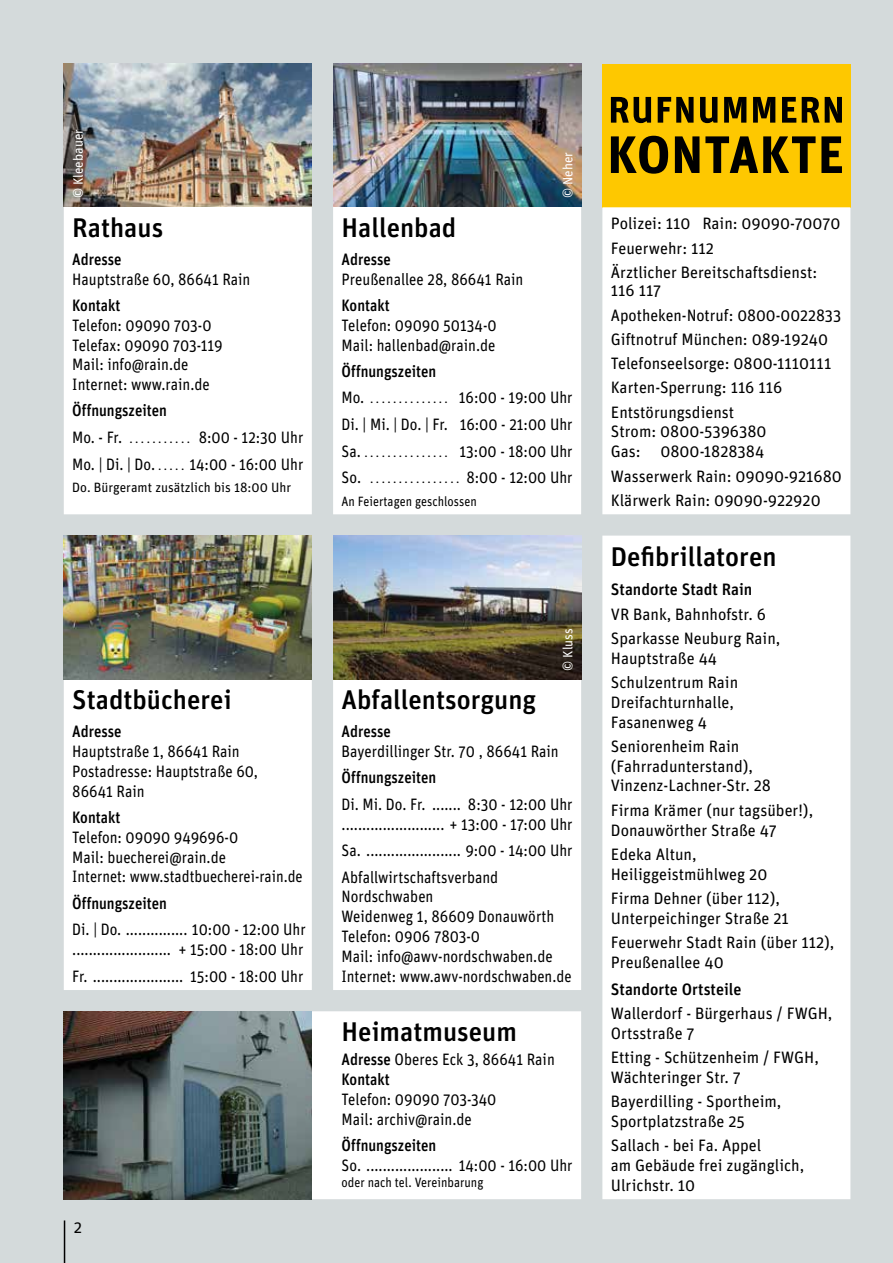
<style>
.page{position:relative;width:893px;height:1263px;background:#d4dadb}
.page>*{position:absolute;margin:0;border:0;box-sizing:border-box;transform-origin:0 0}
.t1{font:500 27px "Unit Pro";color:#000}
.t2{font:16.5px/19.8px "Unit Pro";color:#000;scale:.9 1}
.t3{font:16.5px/19.8px "Unit Pro";color:#000}
.t4{font:500 16.5px "Unit Pro";color:#000;scale:.9 1}
.t5{font:500 16.5px "Unit Pro";color:#000}
.t6{font:13.5px "Unit Pro";color:#000;scale:.9 1}
.t7{font:13.5px "Unit Pro";color:#000}
.t8{font:13.5px "Unit Pro";color:#fff}
.s1{font-size:12px}
.s2{font-weight:500}
</style>
<div class="page">
<div style="left:602px;top:64px;width:248px;height:143px;background:#fec800"></div>
<div style="left:602px;top:207px;width:248px;height:307px;background:#fff"></div>
<div style="left:602px;top:536px;width:248px;height:663px;background:#fff"></div>
<svg style="left:611px;top:136px;width:231px;height:38px"></svg>
<svg style="left:611px;top:97px;width:231px;height:26px"></svg>
<svg style="left:64px;top:207px;width:517px;height:992px;background:#fafbfb"></svg>
<img style="left:64px;top:63px;width:248px;height:144px">
<img style="left:333px;top:63px;width:248px;height:144px">
<img style="left:64px;top:536px;width:248px;height:143px">
<img style="left:333px;top:536px;width:248px;height:143px">
<img style="left:64px;top:1011px;width:248px;height:188px">
<hr style="left:64px;top:1220px;width:1px;height:43px;background:#000">
<p class="t8" style="left:69px;top:198px;width:71px;rotate:-90deg">© Kleebauer</p>
<h1 class="t1" style="left:72px;top:208px;width:93px">Rathaus</h1>
<p class="t4" style="left:72px;top:248px;width:56px">Adresse</p>
<p class="t2" style="left:72px;top:268px;width:199px">Hauptstraße 60, 86641 Rain</p>
<p class="t4" style="left:72px;top:293px;width:55px">Kontakt</p>
<p class="t2" style="left:72px;top:314px;width:168px">Telefon: 09090 703-0<br>Telefax: 09090 703-119<br>Mail: info@rain.de<br>Internet: www.rain.de</p>
<p class="t4" style="left:72px;top:399px;width:107px">Öffnungszeiten</p>
<p class="t2" style="left:72px;top:427px;width:57px">Mo. - Fr.</p>
<p class="t2" style="left:72px;top:423px;width:258px;line-height:26.5px;text-align:right">8:00 - 12:30 Uhr<br>Mo. | Di. | Do. <span class="s1">. . . . .</span> 14:00 - 16:00 Uhr</p>
<p class="t7" style="left:72px;top:478px;width:220px">Do. Bürgeramt zusätzlich bis 18:00 Uhr</p>
<p class="t8" style="left:558px;top:198px;width:48px;rotate:-90deg">© Neher</p>
<h1 class="t1" style="left:342px;top:208px;width:116px">Hallenbad</h1>
<p class="t4" style="left:342px;top:248px;width:56px">Adresse</p>
<p class="t2" style="left:342px;top:268px;width:203px">Preußenallee 28, 86641 Rain</p>
<p class="t4" style="left:342px;top:293px;width:55px">Kontakt</p>
<p class="t2" style="left:342px;top:314px;width:174px">Telefon: 09090 50134-0<br>Mail: hallenbad@rain.de</p>
<p class="t4" style="left:342px;top:359px;width:107px">Öffnungszeiten</p>
<p class="t2" style="left:342px;top:387px;width:27px">Mo.</p>
<p class="t2" style="left:342px;top:384px;width:258px;line-height:26.5px;text-align:justify;text-indent:117px">16:00 - 19:00 Uhr Di. | Mi. | Do. | Fr. 16:00 - 21:00 Uhr Sa.</p>
<p class="t2" style="left:342px;top:437px;width:258px;line-height:26.5px;text-align:right">13:00 - 18:00 Uhr<br>So. <span class="s1">................</span> 8:00 - 12:00 Uhr</p>
<p class="t6" style="left:342px;top:492px;width:152px">An Feiertagen geschlossen</p>
<h1 class="t1" style="left:72px;top:680px;width:161px">Stadtbücherei</h1>
<p class="t4" style="left:72px;top:720px;width:56px">Adresse</p>
<p class="t2" style="left:72px;top:741px;width:208px">Hauptstraße 1, 86641 Rain<br>Postadresse: Hauptstraße 60,<br>86641 Rain</p>
<p class="t4" style="left:72px;top:805px;width:55px">Kontakt</p>
<p class="t2" style="left:72px;top:826px;width:258px">Telefon: 09090 949696-0<br>Mail: buecherei@rain.de<br>Internet: www.stadtbuecherei-rain.de</p>
<p class="t4" style="left:72px;top:891px;width:107px">Öffnungszeiten</p>
<p class="t2" style="left:72px;top:919px;width:56px">Di. | Do.</p>
<p class="t2" style="left:178px;top:919px;width:143px;text-align:right">10:00 - 12:00 Uhr<br>+ 15:00 - 18:00 Uhr</p>
<p class="t2" style="left:72px;top:965px;width:19px">Fr.</p>
<p class="t2" style="left:190px;top:965px;width:127px">15:00 - 18:00 Uhr</p>
<p class="t3" style="left:74px;top:1217px;width:10px">2</p>
<p class="t8" style="left:558px;top:671px;width:44px;rotate:-90deg">© Kluss</p>
<h1 class="t1" style="left:342px;top:680px;width:196px">Abfallentsorgung</h1>
<p class="t4" style="left:342px;top:720px;width:56px">Adresse</p>
<p class="t2" style="left:342px;top:741px;width:243px">Bayerdillinger Str. 70 , 86641 Rain</p>
<p class="t4" style="left:342px;top:766px;width:107px">Öffnungszeiten</p>
<p class="t2" style="left:342px;top:793px;width:95px">Di. Mi. Do. Fr.</p>
<p class="t2" style="left:449px;top:793px;width:138px;text-align:right">8:30 - 12:00 Uhr<br>+ 13:00 - 17:00 Uhr</p>
<p class="t2" style="left:342px;top:840px;width:23px">Sa.</p>
<p class="t2" style="left:342px;top:837px;width:258px;line-height:26.2px;text-indent:124px">9:00 - 14:00 Uhr<br>Abfallwirtschaftsverband</p>
<p class="t2" style="left:342px;top:886px;width:257px">Nordschwaben<br>Weidenweg 1, 86609 Donauwörth<br>Telefon: 0906 7803-0<br>Mail: info@awv-nordschwaben.de<br>Internet: www.awv-nordschwaben.de</p>
<h1 class="t1" style="left:342px;top:1012px;width:177px">Heimatmuseum</h1>
<p class="t2" style="left:342px;top:1049px;width:238px"><span class="s2">Adresse</span> Oberes Eck 3, 86641 Rain<br><span class="s2">Kontakt</span></p>
<p class="t2" style="left:342px;top:1088px;width:174px">Telefon: 09090 703-340<br>Mail: archiv@rain.de</p>
<p class="t4" style="left:342px;top:1133px;width:107px">Öffnungszeiten</p>
<p class="t2" style="left:342px;top:1154px;width:23px">So.</p>
<p class="t2" style="left:459px;top:1154px;width:128px">14:00 - 16:00 Uhr</p>
<p class="t6" style="left:342px;top:1173px;width:159px">oder nach tel. Vereinbarung</p>
<p class="t3" style="left:611px;top:210px;width:231px;line-height:24.8px">Polizei: 110 Rain: 09090-70070<br>Feuerwehr: 112<br>Ärztlicher Bereitschaftsdienst:</p>
<p class="t3" style="left:611px;top:278px;width:232px;line-height:24.3px">116 117<br>Apotheken-Notruf: 0800-0022833<br>Giftnotruf München: 089-19240<br>Telefonseelsorge: 0800-1110111<br>Karten-Sperrung: 116 116<br>Entstörungsdienst</p>
<p class="t3" style="left:611px;top:421px;width:157px">Strom: 0800-5396380<br>Gas: 0800-1828384</p>
<p class="t3" style="left:611px;top:463px;width:233px;line-height:24.3px">Wasserwerk Rain: 09090-921680<br>Klärwerk Rain: 09090-922920</p>
<h1 class="t1" style="left:611px;top:537px;width:167px">Defibrillatoren</h1>
<p class="t5" style="left:611px;top:578px;width:143px">Standorte Stadt Rain</p>
<p class="t3" style="left:611px;top:601px;width:171px;line-height:24.3px">VR Bank, Bahnhofstr. 6<br>Sparkasse Neuburg Rain,</p>
<p class="t3" style="left:611px;top:645px;width:129px;line-height:24.3px">Hauptstraße 44<br>Schulzentrum Rain</p>
<p class="t3" style="left:611px;top:691px;width:124px">Dreifachturnhalle,<br>Fasanenweg 4</p>
<p class="t3" style="left:611px;top:735px;width:162px">Seniorenheim Rain (Fahrradunterstand),<br>Vinzenz-Lachner-Str. 28</p>
<p class="t3" style="left:611px;top:799px;width:204px">Firma Krämer (nur tagsüber!),<br>Donauwörther Straße 47</p>
<p class="t3" style="left:611px;top:843px;width:158px">Edeka Altun,<br>Heiliggeistmühlweg 20</p>
<p class="t3" style="left:611px;top:887px;width:180px">Firma Dehner (über 112),<br>Unterpeichinger Straße 21</p>
<p class="t3" style="left:611px;top:931px;width:225px">Feuerwehr Stadt Rain (über 112),<br>Preußenallee 40</p>
<p class="t5" style="left:611px;top:977px;width:132px">Standorte Ortsteile</p>
<p class="t3" style="left:611px;top:1002px;width:223px">Wallerdorf - Bürgerhaus / FWGH,<br>Ortsstraße 7</p>
<p class="t3" style="left:611px;top:1046px;width:209px">Etting - Schützenheim / FWGH,<br>Wächteringer Str. 7</p>
<p class="t3" style="left:611px;top:1090px;width:172px">Bayerdilling - Sportheim,<br>Sportplatzstraße 25</p>
<p class="t3" style="left:611px;top:1135px;width:195px">Sallach - bei Fa. Appel<br>am Gebäude frei zugänglich,<br>Ulrichstr. 10</p>
</div>
